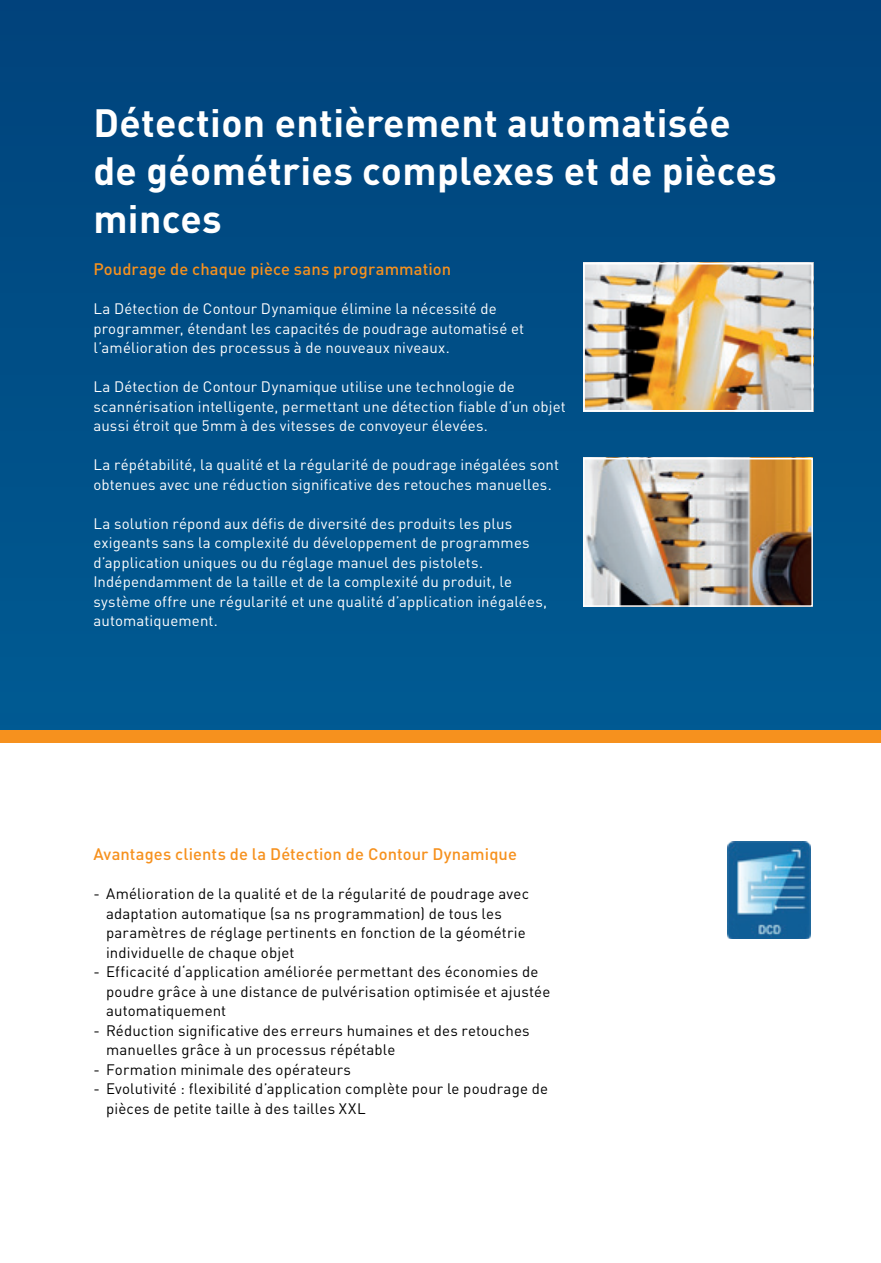
<style>
.page{position:relative;width:881px;height:1263px;background:#fff}
.page>*{position:absolute;margin:0;border:0;box-sizing:border-box;transform-origin:0 0}
.t1{font:700 39px/48px "DIN Pro";letter-spacing:.01em;color:#fff}
.t2{font:500 16.5px "DIN Pro";letter-spacing:.005em;color:#f6911e}
.t3{font:15px/19.5px "DIN Pro";letter-spacing:.01em;color:#fff}
.t4{font:15px/19.5px "DIN Pro";letter-spacing:.01em;color:#000}
</style>
<div class="page">
<div style="left:0;top:0;width:880px;height:737px;background:#004e86"></div>
<hr style="left:880px;top:0;width:1px;height:737px;background:#004e86">
<div style="left:0;top:730px;width:880px;height:13px;background:#f6911e"></div>
<img style="left:727px;top:841px;width:83px;height:98px">
<img style="left:586px;top:461px;width:223px;height:143px">
<div style="left:583px;top:458px;width:229px;height:149px;border:2px solid #fff"></div>
<img style="left:586px;top:266px;width:223px;height:143px">
<div style="left:583px;top:263px;width:229px;height:149px;border:2px solid #fff"></div>
<h1 class="t1" style="left:93px;top:94px;width:684px">Détection entièrement automatisée de géométries complexes et de pièces minces</h1>
<p class="t2" style="left:93px;top:256px;width:359px">Poudrage de chaque pièce sans programmation</p>
<p class="t3" style="left:93px;top:297px;width:432px">La Détection de Contour Dynamique élimine la nécessité de programmer, étendant les capacités de poudrage automatisé et l’amélioration des processus à de nouveaux niveaux.</p>
<p class="t3" style="left:93px;top:375px;width:474px">La Détection de Contour Dynamique utilise une technologie de scannérisation intelligente, permettant une détection fiable d’un objet aussi étroit que 5mm à des vitesses de convoyeur élevées.</p>
<p class="t3" style="left:93px;top:453px;width:467px">La répétabilité, la qualité et la régularité de poudrage inégalées sont obtenues avec une réduction significative des retouches manuelles.</p>
<p class="t3" style="left:93px;top:512px;width:455px">La solution répond aux défis de diversité des produits les plus exigeants sans la complexité du développement de programmes d’application uniques ou du réglage manuel des pistolets.<br>Indépendamment de la taille et de la complexité du produit, le système offre une régularité et une qualité d’application inégalées, automatiquement.</p>
<p class="t2" style="left:93px;top:841px;width:425px">Avantages clients de la Détection de Contour Dynamique</p>
<p class="t4" style="left:106px;top:882px;width:424px;text-indent:-13px">- Amélioration de la qualité et de la régularité de poudrage avec adaptation automatique (sa ns programmation) de tous les paramètres de réglage pertinents en fonction de la géométrie individuelle de chaque objet</p>
<p class="t4" style="left:106px;top:960px;width:445px;text-indent:-13px">- Efficacité d‘application améliorée permettant des économies de poudre grâce à une distance de pulvérisation optimisée et ajustée automatiquement</p>
<p class="t4" style="left:106px;top:1019px;width:425px;text-indent:-13px">- Réduction significative des erreurs humaines et des retouches manuelles grâce à un processus répétable</p>
<p class="t4" style="left:93px;top:1058px;width:259px">- Formation minimale des opérateurs</p>
<p class="t4" style="left:106px;top:1077px;width:443px;text-indent:-13px">- Evolutivité : flexibilité d’application complète pour le poudrage de pièces de petite taille à des tailles XXL</p>
</div>
